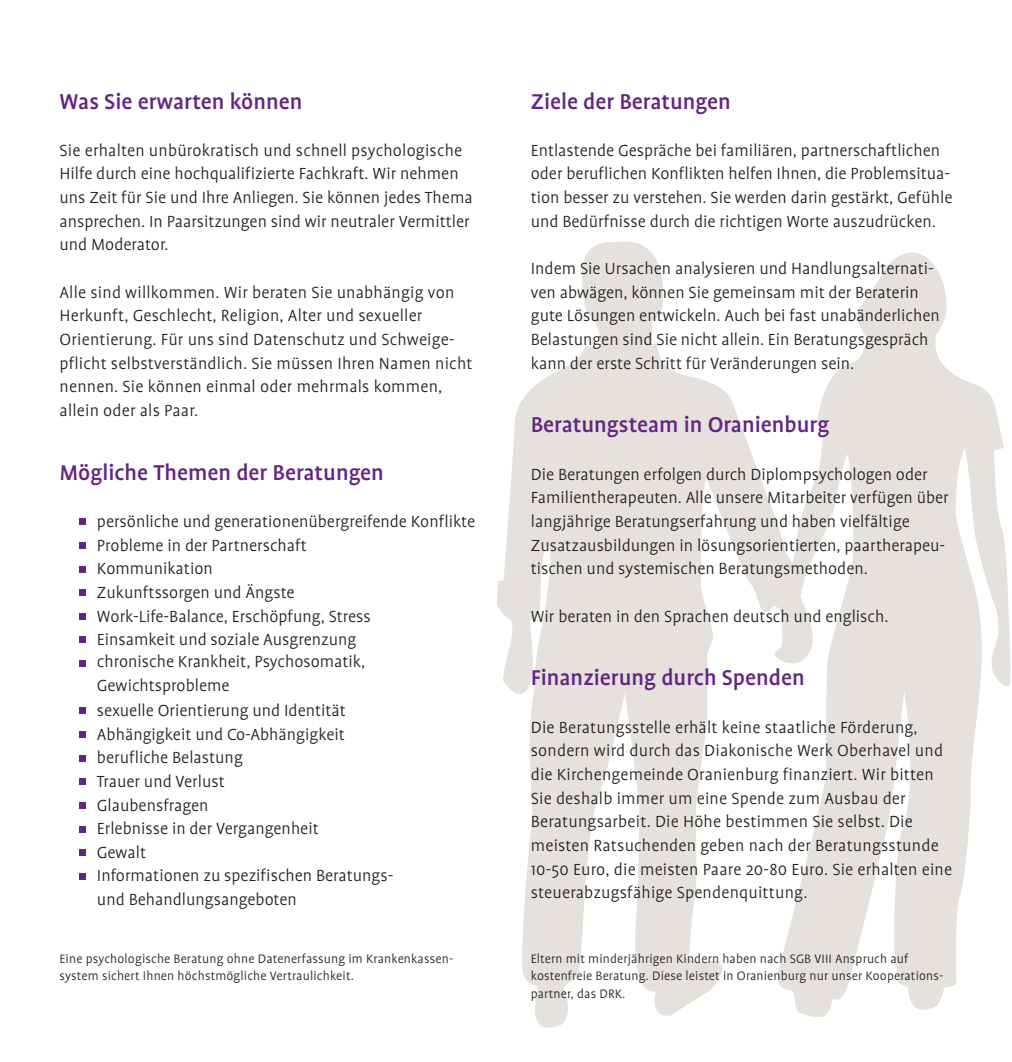
<style>
.page{position:relative;width:1012px;height:1062px;background:#fff}
.page>*{position:absolute;margin:0;border:0;box-sizing:border-box;transform-origin:0 0}
.t1{font:500 24.5px "Profile OT";color:#642483}
.t2{font:300 18.38px/23.6px "Profile OT";color:#231f20}
.t3{font:300 14px/17.5px "Profile OT";letter-spacing:.01em;color:#231f20}
</style>
<div class="page">
<svg style="left:497px;top:241px;width:276px;height:787px;fill:#e5e1dc"></svg>
<svg style="left:773px;top:252px;width:238px;height:765px;fill:#e5e1dc"></svg>
<div style="left:79px;top:518px;width:7px;height:7px;background:#642483"></div>
<div style="left:79px;top:542px;width:7px;height:7px;background:#642483"></div>
<div style="left:79px;top:565px;width:7px;height:7px;background:#642483"></div>
<div style="left:79px;top:589px;width:7px;height:7px;background:#642483"></div>
<div style="left:79px;top:613px;width:7px;height:7px;background:#642483"></div>
<div style="left:79px;top:636px;width:7px;height:7px;background:#642483"></div>
<div style="left:79px;top:660px;width:7px;height:7px;background:#642483"></div>
<div style="left:79px;top:707px;width:7px;height:7px;background:#642483"></div>
<div style="left:79px;top:731px;width:7px;height:7px;background:#642483"></div>
<div style="left:79px;top:754px;width:7px;height:7px;background:#642483"></div>
<div style="left:79px;top:778px;width:7px;height:7px;background:#642483"></div>
<div style="left:79px;top:802px;width:7px;height:7px;background:#642483"></div>
<div style="left:79px;top:825px;width:7px;height:7px;background:#642483"></div>
<div style="left:79px;top:849px;width:7px;height:7px;background:#642483"></div>
<div style="left:79px;top:872px;width:7px;height:7px;background:#642483"></div>
<h1 class="t1" style="left:60px;top:87px;width:244px">Was Sie erwarten können</h1>
<p class="t2" style="left:60px;top:139px;width:415px">Sie erhalten unbürokratisch und schnell psychologische Hilfe durch eine hochqualifizierte Fachkraft. Wir nehmen uns Zeit für Sie und Ihre Anliegen. Sie können jedes Thema ansprechen. In Paarsitzungen sind wir neutraler Vermittler und Moderator.</p>
<p class="t2" style="left:60px;top:280px;width:415px">Alle sind willkommen. Wir beraten Sie unabhängig von Herkunft, Geschlecht, Religion, Alter und sexueller Orientierung. Für uns sind Datenschutz und Schweige&shy;pflicht selbstverständlich. Sie müssen Ihren Namen nicht nennen. Sie können einmal oder mehrmals kommen, allein oder als Paar.</p>
<h1 class="t1" style="left:60px;top:458px;width:326px">Mögliche Themen der Beratungen</h1>
<p class="t2" style="left:97px;top:510px;width:380px">persönliche und generationenübergreifende Konflikte Probleme in der Partnerschaft<br>Kommunikation<br>Zukunftssorgen und Ängste<br>Work-Life-Balance, Erschöpfung, Stress<br>Einsamkeit und soziale Ausgrenzung</p>
<p class="t2" style="left:97px;top:650px;width:270px">chronische Krankheit, Psychosomatik,<br>Gewichtsprobleme</p>
<p class="t2" style="left:97px;top:699px;width:298px">sexuelle Orientierung und Identität<br>Abhängigkeit und Co-Abhängigkeit berufliche Belastung<br>Trauer und Verlust<br>Glaubensfragen<br>Erlebnisse in der Vergangenheit<br>Gewalt<br>Informationen zu spezifischen Beratungs&shy;und Behandlungsangeboten</p>
<p class="t3" style="left:60px;top:950px;width:394px">Eine psychologische Beratung ohne Datenerfassung im Krankenkassen&shy;system sichert Ihnen höchstmögliche Vertraulichkeit.</p>
<h1 class="t1" style="left:531px;top:87px;width:202px">Ziele der Beratungen</h1>
<p class="t2" style="left:531px;top:139px;width:423px">Entlastende Gespräche bei familiären, partnerschaftlichen oder beruflichen Konflikten helfen Ihnen, die Problemsitua&shy;tion besser zu verstehen. Sie werden darin gestärkt, Gefühle und Bedürfnisse durch die richtigen Worte auszudrücken.</p>
<p class="t2" style="left:531px;top:257px;width:410px">Indem Sie Ursachen analysieren und Handlungsalternati&shy;ven abwägen, können Sie gemeinsam mit der Beraterin gute Lösungen entwickeln. Auch bei fast unabänderlichen Belastungen sind Sie nicht allein. Ein Beratungsgespräch kann der erste Schritt für Veränderungen sein.</p>
<h1 class="t1" style="left:531px;top:411px;width:300px">Beratungsteam in Oranienburg</h1>
<p class="t2" style="left:531px;top:462px;width:419px">Die Beratungen erfolgen durch Diplompsychologen oder Familientherapeuten. Alle unsere Mitarbeiter verfügen über langjährige Beratungserfahrung und haben vielfältige Zusatzausbildungen in lösungsorientierten, paartherapeu&shy;tischen und systemischen Beratungsmethoden.</p>
<p class="t2" style="left:531px;top:604px;width:359px">Wir beraten in den Sprachen deutsch und englisch.</p>
<h1 class="t1" style="left:531px;top:664px;width:276px">Finanzierung durch Spenden</h1>
<p class="t2" style="left:531px;top:715px;width:423px">Die Beratungsstelle erhält keine staatliche Förderung, sondern wird durch das Diakonische Werk Oberhavel und die Kirchengemeinde Oranienburg finanziert. Wir bitten Sie deshalb immer um eine Spende zum Ausbau der Beratungsarbeit. Die Höhe bestimmen Sie selbst. Die meisten Ratsuchenden geben nach der Beratungsstunde 10-50 Euro, die meisten Paare 20-80 Euro. Sie erhalten eine steuerabzugsfähige Spendenquittung.</p>
<p class="t3" style="left:531px;top:950px;width:414px">Eltern mit minderjährigen Kindern haben nach SGB VIII Anspruch auf kostenfreie Beratung. Diese leistet in Oranienburg nur unser Kooperations&shy;partner, das DRK.</p>
</div>
